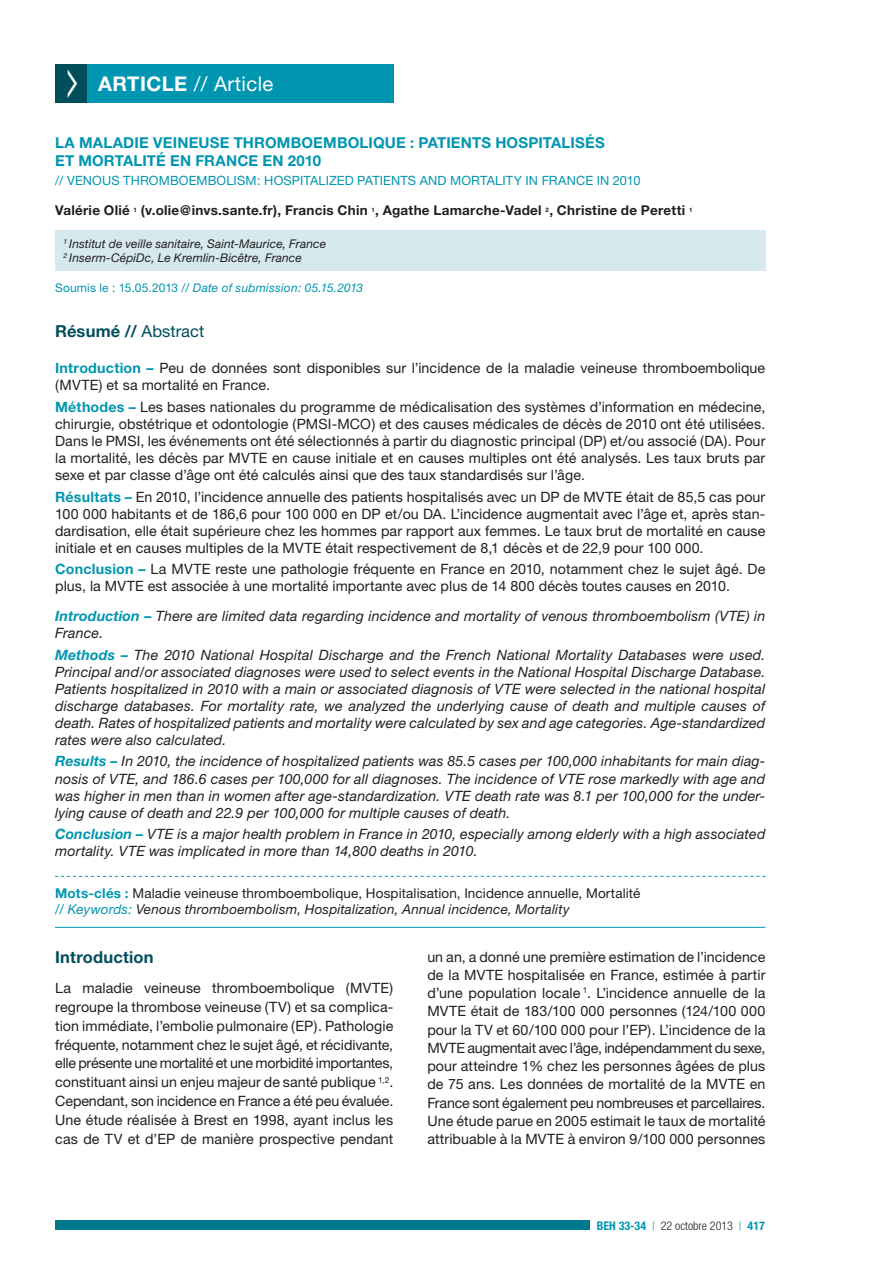
<style>
.page{position:relative;width:893px;height:1263px;background:#fff}
.page>*{position:absolute;margin:0;border:0;box-sizing:border-box;transform-origin:0 0}
.t1{font:20.25px "Helvetica Neue";letter-spacing:.02em;color:#fff}
.t2{font:700 16.5px "Helvetica Neue";letter-spacing:.01em;color:#004d5c}
.t3{font:700 15px "Helvetica Neue";letter-spacing:.005em;color:#0096b1}
.t4{font:14.25px/18.1px "Helvetica Neue";letter-spacing:.005em;color:#231f20}
.t5{font:italic 14.25px/17.1px "Helvetica Neue";letter-spacing:.01em;color:#231f20}
.t6{font:13.5px/16.2px "Helvetica Neue";letter-spacing:.01em;color:#231f20}
.t7{font:700 13.5px "Helvetica Neue";letter-spacing:.02em;color:#231f20}
.t8{font:12.75px "Helvetica Neue";color:#0096b1}
.t9{font:italic 12px/14.4px "Helvetica Neue";letter-spacing:.005em;color:#231f20}
.t10{font:italic 12px "Helvetica Neue";letter-spacing:.015em;color:#0096b1}
.t11{font:300 condensed 12px "Helvetica Neue";color:#231f20}
.s1{font-weight:700}
.s2{font-style:normal}
.s3{font-weight:400}
.s4{font-weight:700;color:#0096b1}
.s5{font-style:italic;color:#0096b1}
.s6{font-style:italic}
.s7{color:#0096b1}
</style>
<div class="page">
<div style="left:55px;top:1220px;width:535px;height:10px;background:#00798e"></div>
<svg style="left:55px;top:876px;width:710px;height:1px"></svg>
<hr style="left:55px;top:927px;width:710px;height:1px;background:#0096b1">
<div style="left:55px;top:230px;width:710px;height:41px;background:#d5e9ef"></div>
<div style="left:55px;top:64px;width:35px;height:39px;background:#004d5c"></div>
<div style="left:87px;top:64px;width:306px;height:39px;background:#0096b1"></div>
<h1 class="t1" style="left:98px;top:72px;width:177px"><span class="s1">Article</span> // Article</h1>
<p class="t3" style="left:55px;top:133px;width:68px">La maladie</p>
<p class="t3" style="left:153px;top:133px;width:103px">vei neuse throm</p>
<p class="t3" style="left:291px;top:133px;width:23px">boem</p>
<p class="t3" style="left:337px;top:133px;width:170px">bolique : patie nts hos</p>
<p class="t3" style="left:528px;top:133px;width:76px">pitalisés</p>
<p class="t3" style="left:55px;top:151px;width:36px">et mor</p>
<p class="t3" style="left:115px;top:151px;width:208px">talité en France en 2010</p>
<p class="t8" style="left:55px;top:173px;width:30px">// Venous</p>
<p class="t8" style="left:123px;top:173px;width:10px">thromboembolism</p>
<p class="t8" style="left:257px;top:173px;width:16px">: hospitali</p>
<p class="t8" style="left:329px;top:173px;width:37px">zed patients</p>
<p class="t8" style="left:420px;top:173px;width:10px">and</p>
<p class="t8" style="left:450px;top:173px;width:9px">mortality</p>
<p class="t8" style="left:525px;top:173px;width:34px">in France</p>
<p class="t8" style="left:597px;top:173px;width:45px">in 2010</p>
<p class="t7" style="left:55px;top:202px;width:639px">Valérie Olié <sup>1</sup> (v.olie@invs.sante.fr), Francis Chin <sup>1</sup>, Agathe Lamarche-Vadel <sup>2</sup>, Christine de Peretti <sup>1</sup></p>
<p class="t9" style="left:64px;top:236px;width:264px"><sup>1</sup> Institut de veille sanitaire, Saint-Maurice, France<br><sup>2</sup> Inserm-CépiDc, Le Kremlin-Bicêtre, France</p>
<p class="t10" style="left:55px;top:280px;width:310px"><span class="s2">Soumis le : 15. 05. 2013 //</span> Date of submission: 05.15.2013</p>
<p class="t2" style="left:55px;top:321px;width:151px">Résumé // <span class="s3">Abstract</span></p>
<p class="t4" style="left:55px;top:359px;width:712px;line-height:17.1px"><span class="s4">Introduction –</span> Peu de données sont disponibles sur l’incidence de la maladie veineuse thromboembolique (MVTE) et sa mortalité en France.</p>
<p class="t4" style="left:55px;top:398px;width:712px;line-height:17.1px"><span class="s4">Méthodes –</span> Les bases nationales du programme de médicalisation des systèmes d’information en médecine, chirurgie, obstétrique et odontologie (PMSI-MCO) et des causes médicales de décès de 2010 ont été utilisées.<br>Dans le PMSI, les événements ont été sélectionnés à partir du diagnostic principal (DP) et/ou associé (DA). Pour la mortalité, les décès par MVTE en cause initiale et en causes multiples ont été analysés. Les taux bruts par sexe et par classe d’âge ont été calculés ainsi que des taux standardisés sur l’âge.</p>
<p class="t4" style="left:55px;top:488px;width:712px;line-height:17.1px;text-align:justify"><span class="s4">Résultats –</span> En 2010, l’incidence annuelle des patients hospitalisés avec un DP de MVTE était de 85,5 cas pour 100 000 habitants et de 186,6 pour 100 000 en DP et/ou DA. L’incidence augmentait avec l’âge et, après stan&shy;dardisation, elle était supérieure chez les hommes par rapport aux femmes. Le taux brut de mortalité en cause initiale et en causes multiples de la MVTE était respectivement de 8,1 décès et de 22,9 pour 100 000.</p>
<p class="t4" style="left:55px;top:560px;width:712px;line-height:17.1px"><span class="s4">Conclusion –</span> La MVTE reste une pathologie fréquente en France en 2010, notamment chez le sujet âgé. De plus, la MVTE est associée à une mortalité importante avec plus de 14 800 décès toutes causes en 2010.</p>
<p class="t5" style="left:55px;top:607px;width:712px"><span class="s4">Introduction –</span> There are limited data regarding incidence and mortality of venous thromboembolism (VTE) in<br>France.</p>
<p class="t5" style="left:55px;top:646px;width:712px;text-align:justify"><span class="s4">Methods –</span> The 2010 National Hospital Discharge and the French National Mortality Databases were used.<br>Principal and/or associated diagnoses were used to select events in the National Hospital Discharge Database.<br>Patients hospitalized in 2010 with a main or associated diagnosis of VTE were selected in the national hospital discharge databases. For mortality rate, we analyzed the underlying cause of death and multiple causes of death. Rates of hospitalized patients and mortality were calculated by sex and age categories. Age-standardized rates were also calculated.</p>
<p class="t5" style="left:55px;top:753px;width:712px;text-align:justify"><span class="s4">Results –</span> In 2010, the incidence of hospitalized patients was 85.5 cases per 100,000 inhabitants for main diag&shy;nosis of VTE, and 186.6 cases per 100,000 for all diagnoses. The incidence of VTE rose markedly with age and was higher in men than in women after age-standardization. VTE death rate was 8.1 per 100,000 for the under&shy;lying cause of death and 22.9 per 100,000 for multiple causes of death.</p>
<p class="t5" style="left:55px;top:825px;width:712px"><span class="s4">Conclusion –</span> VTE is a major health problem in France in 2010, especially among elderly with a high associated mortality. VTE was implicated in more than 14,800 deaths in 2010.</p>
<p class="t6" style="left:55px;top:885px;width:587px"><span class="s4">Mots-clés :</span> Maladie veineuse thromboembolique, Hospitalisation, Incidence annuelle, Mortalité <span class="s5">// Keywords:</span> <span class="s6">Venous thromboembolism, Hospitalization, Annual incidence, Mortality</span></p>
<p class="t2" style="left:55px;top:947px;width:100px">Introduction</p>
<p class="t4" style="left:55px;top:978px;width:340px;line-height:18.9px">La maladie veineuse thromboembolique (MVTE) regroupe la thrombose veineuse (TV) et sa complica&shy;tion immédiate, l’embolie pulmonaire (EP). Pathologie fréquente, notamment chez le sujet âgé, et récidivante, elle présente une mortalité et une morbidité importantes, constituant ainsi un enjeu majeur de santé publique <sup>1,2</sup>.<br>Cependant, son incidence en France a été peu évaluée.<br>Une étude réalisée à Brest en 1998, ayant inclus les cas de TV et d’EP de manière prospective pendant</p>
<p class="t4" style="left:427px;top:947px;width:340px">un an, a donné une première estimation de l’incidence de la MVTE hospitalisée en France, estimée à partir d’une population locale <sup>1</sup>. L’incidence annuelle de la MVTE était de 183/100 000 personnes (124/100 000 pour la TV et 60/100 000 pour l’EP). L’incidence de la MVTE augmentait avec l’âge, indépendamment du sexe, pour atteindre 1% chez les personnes âgées de plus de 75 ans. Les données de mortalité de la MVTE en France sont également peu nombreuses et parcellaires.<br>Une étude parue en 2005 estimait le taux de mortalité attribuable à la MVTE à environ 9/100 000 personnes</p>
<p class="t11" style="left:597px;top:1219px;width:170px"><span class="s4">BEH 33-34</span> <span class="s7">|</span> 22 octobre 2013 <span class="s7">|</span> <span class="s4">417</span></p>
</div>
